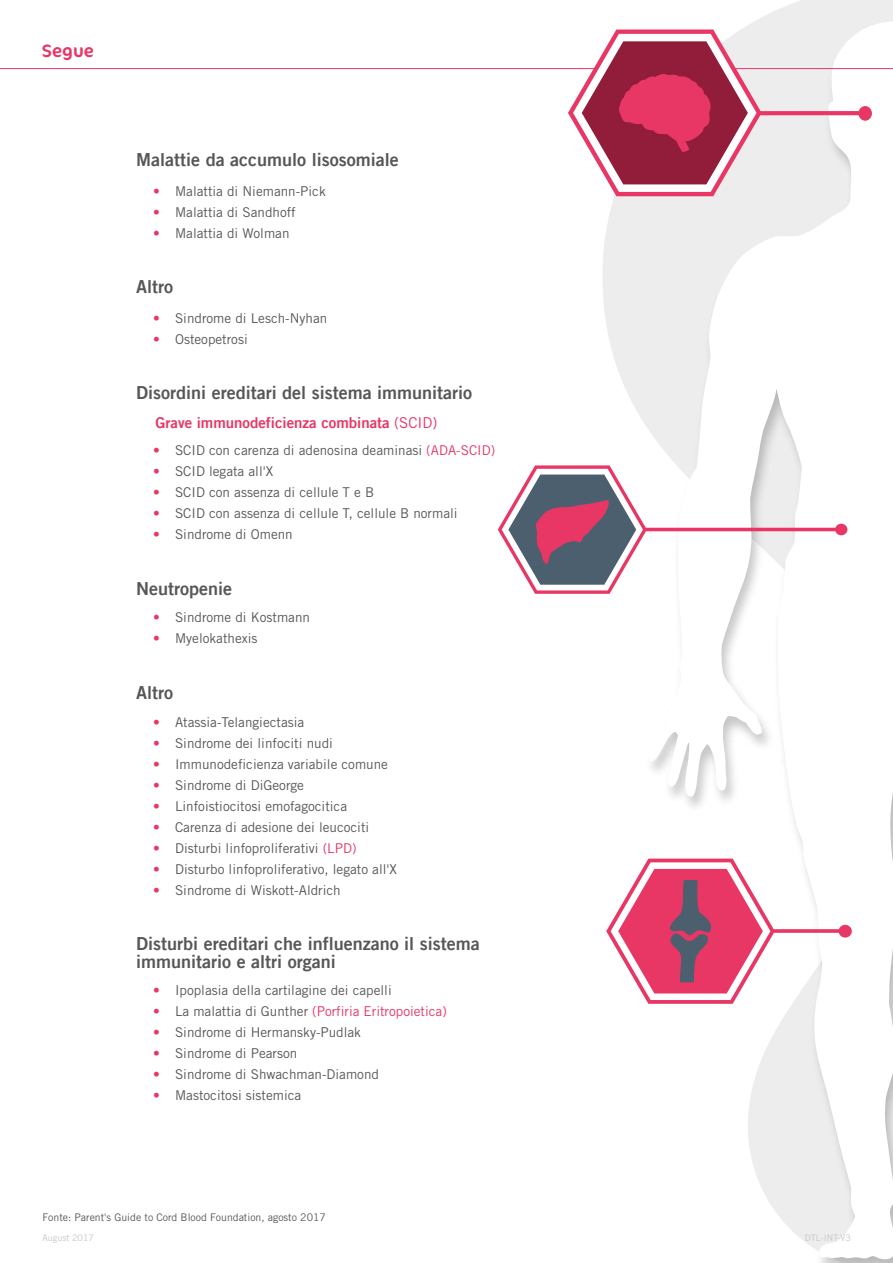
<style>
.page{position:relative;width:893px;height:1263px;background:#fff}
.page>*{position:absolute;margin:0;border:0;box-sizing:border-box;transform-origin:0 0}
.t1{font:18px/18px "Trade Gothic LT Bold Two";color:#575756}
.t2{font:18px "Cocon";color:#e83665}
.t3{font:15px "Trade Gothic LT Bold Two";color:#e83665}
.t4{font:13.5px "Trade Gothic LT";color:#575756}
.t5{font:13.5px "Trade Gothic LT";color:#e83665}
.t6{font:10.5px "Trade Gothic LT";color:#575756}
.t7{font:9px "Trade Gothic LT";color:#c6c6c6}
.s1{color:#e83665}
.s2{font-family:"Trade Gothic LT"}
.s3{color:#575756}
</style>
<div class="page">
<svg style="left:603px;top:0;width:290px;height:416px;fill:#ededed"></svg>
<img style="left:640px;top:17px;width:253px;height:1245px">
<svg style="left:648px;top:21px;width:245px;height:1238px"></svg>
<svg style="left:498px;top:465px;width:349px;height:129px"></svg>
<svg style="left:606px;top:858px;width:246px;height:146px"></svg>
<hr style="left:0;top:68px;width:893px;height:1px;background:#e83665">
<svg style="left:568px;top:30px;width:304px;height:166px;fill:#ededed"></svg>
<svg style="left:569px;top:30px;width:192px;height:165px"></svg>
<h1 class="t2" style="left:42px;top:40px;width:54px">Segue</h1>
<h1 class="t1" style="left:136px;top:150px;width:264px">Malattie da accumulo lisosomiale</h1>
<p class="t4" style="left:153px;top:183px;width:174px"><span class="s1">•</span> Malattia di Niemann-Pick</p>
<p class="t4" style="left:153px;top:204px;width:144px"><span class="s1">•</span> Malattia di Sandhoff</p>
<p class="t4" style="left:153px;top:225px;width:138px"><span class="s1">•</span> Malattia di Wolman</p>
<h1 class="t1" style="left:136px;top:277px;width:38px">Altro</h1>
<p class="t4" style="left:153px;top:310px;width:176px"><span class="s1">•</span> Sindrome di Lesch-Nyhan</p>
<p class="t4" style="left:153px;top:331px;width:96px"><span class="s1">•</span> Osteopetrosi</p>
<h1 class="t1" style="left:136px;top:384px;width:337px">Disordini ereditari del sistema immunitario</h1>
<p class="t3" style="left:155px;top:413px;width:284px">Grave immunodeficienza combinata <span class="s2">(SCID)</span></p>
<p class="t4" style="left:153px;top:442px;width:344px"><span class="s1">•</span> SCID con carenza di adenosina deaminasi <span class="s1">(ADA-SCID)</span></p>
<p class="t4" style="left:153px;top:463px;width:122px"><span class="s1">•</span> SCID legata all'X</p>
<p class="t4" style="left:153px;top:484px;width:223px"><span class="s1">•</span> SCID con assenza di cellule T e B</p>
<p class="t4" style="left:153px;top:505px;width:306px"><span class="s1">•</span> SCID con assenza di cellule T, cellule B normali</p>
<p class="t4" style="left:153px;top:526px;width:141px"><span class="s1">•</span> Sindrome di Omenn</p>
<h1 class="t1" style="left:136px;top:579px;width:98px">Neutropenie</h1>
<p class="t4" style="left:153px;top:609px;width:158px"><span class="s1">•</span> Sindrome di Kostmann</p>
<p class="t4" style="left:153px;top:630px;width:106px"><span class="s1">•</span> Myelokathexis</p>
<h1 class="t1" style="left:136px;top:683px;width:38px">Altro</h1>
<p class="t4" style="left:153px;top:714px;width:153px"><span class="s1">•</span> Atassia-Telangiectasia</p>
<p class="t4" style="left:153px;top:735px;width:181px"><span class="s1">•</span> Sindrome dei linfociti nudi</p>
<p class="t4" style="left:153px;top:756px;width:236px"><span class="s1">•</span> Immunodeficienza variabile comune</p>
<p class="t4" style="left:153px;top:777px;width:152px"><span class="s1">•</span> Sindrome di DiGeorge</p>
<p class="t4" style="left:153px;top:798px;width:196px"><span class="s1">•</span> Linfoistiocitosi emofagocitica</p>
<p class="t4" style="left:153px;top:819px;width:218px"><span class="s1">•</span> Carenza di adesione dei leucociti</p>
<p class="t4" style="left:153px;top:840px;width:205px"><span class="s1">•</span> Disturbi linfoproliferativi <span class="s1">(LPD)</span></p>
<p class="t4" style="left:153px;top:861px;width:245px"><span class="s1">•</span> Disturbo linfoproliferativo, legato all'X</p>
<p class="t4" style="left:153px;top:882px;width:189px"><span class="s1">•</span> Sindrome di Wiskott-Aldrich</p>
<h1 class="t1" style="left:136px;top:934px;width:345px">Disturbi ereditari che influenzano il sistema immunitario e altri organi</h1>
<p class="t4" style="left:153px;top:982px;width:240px"><span class="s1">•</span> Ipoplasia della cartilagine dei capelli</p>
<p class="t5" style="left:153px;top:1003px;width:295px">• <span class="s3">La malattia di Gunther</span> (Porfiria Eritropoietica)</p>
<p class="t4" style="left:153px;top:1024px;width:209px"><span class="s1">•</span> Sindrome di Hermansky-Pudlak</p>
<p class="t4" style="left:153px;top:1045px;width:146px"><span class="s1">•</span> Sindrome di Pearson</p>
<p class="t4" style="left:153px;top:1066px;width:228px"><span class="s1">•</span> Sindrome di Shwachman-Diamond</p>
<p class="t4" style="left:153px;top:1087px;width:150px"><span class="s1">•</span> Mastocitosi sistemica</p>
<p class="t6" style="left:42px;top:1210px;width:285px">Fonte: Parent's Guide to Cord Blood Foundation, agosto 2017</p>
<p class="t7" style="left:42px;top:1232px;width:53px">August 2017</p>
<p class="t7" style="left:805px;top:1232px;width:48px">DTL-INT-V3</p>
</div>
